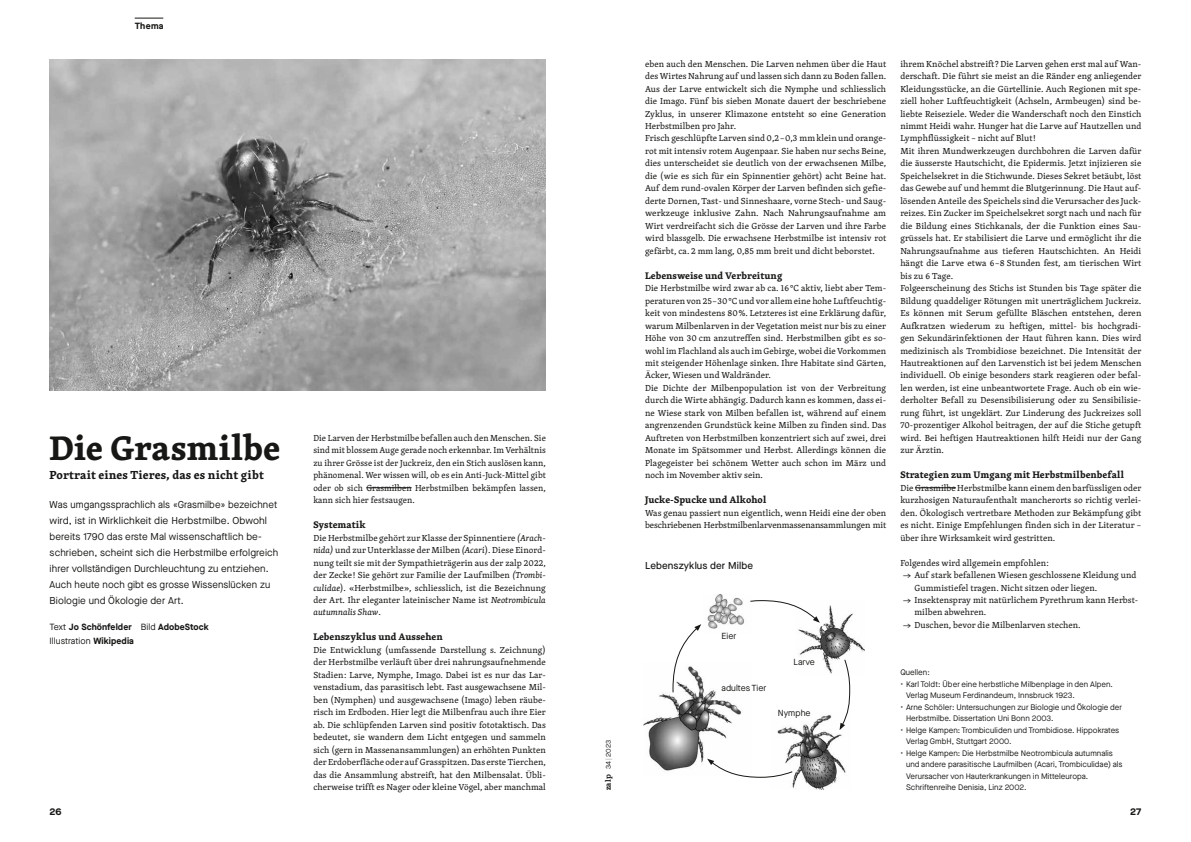
<style>
.page{position:relative;width:1191px;height:842px;background:#fff}
.page>*{position:absolute;margin:0;border:0;box-sizing:border-box;transform-origin:0 0}
.t1{font:700 35px "Skolar Latin";color:#171715}
.t2{font:700 12px "Skolar Latin";letter-spacing:.01em;color:#171715}
.t3{font:10px/16px "Maison Neue";letter-spacing:.01em;color:#171715}
.t4{font:500 10px "Maison Neue";letter-spacing:.01em;color:#171715}
.t5{font:700 9.8px "Skolar Latin";letter-spacing:.005em;color:#171715}
.t6{font:700 9.8px "Maison Neue";color:#171715}
.t7{font:9px/12.5px "Skolar Latin";letter-spacing:.005em;color:#171715}
.t8{font:700 9px/14px "Maison Neue";letter-spacing:.01em;color:#171715}
.t9{font:8.8px "Maison Neue";letter-spacing:.005em;color:#171715}
.t10{font:8px/11.5px "Maison Neue";letter-spacing:.005em;color:#171715}
.t11{font:7px "Maison Neue";letter-spacing:.02em;color:#171715}
.s1{font-weight:400}
.s2{font-style:italic}
.s3{font-family:"Corporate EBQ";font-weight:700;font-size:8px}
.s4{font-size:6.2px;color:#868685}
</style>
<div class="page">
<hr style="left:366px;top:487px;width:45px;height:1px;background:#171715">
<img style="left:49px;top:60px;width:497px;height:331px">
<hr style="left:915px;top:487px;width:40px;height:1px;background:#171715">
<img style="left:707px;top:594px;width:37px;height:35px">
<img style="left:798px;top:605px;width:66px;height:69px">
<img style="left:643px;top:677px;width:98px;height:94px">
<img style="left:777px;top:715px;width:69px;height:74px">
<svg style="left:672px;top:624px;width:29px;height:69px"></svg>
<svg style="left:750px;top:600px;width:70px;height:23px"></svg>
<svg style="left:839px;top:658px;width:11px;height:72px"></svg>
<svg style="left:707px;top:759px;width:86px;height:19px"></svg>
<svg style="left:135px;top:18px;width:28px;height:1px"></svg>
<p class="t8" style="left:135px;top:19px;width:30px">Thema</p>
<h1 class="t1" style="left:50px;top:420px;width:232px">Die Grasmilbe</h1>
<h2 class="t2" style="left:50px;top:465px;width:216px">Portrait eines Tieres, das es nicht gibt</h2>
<p class="t3" style="left:50px;top:497px;width:230px">Was umgangssprachlich als «Grasmilbe» bezeichnet wird, ist in Wirklichkeit die Herbstmilbe. Obwohl bereits 1790 das erste Mal wissenschaftlich be&shy;schrieben, scheint sich die Herbstmilbe erfolgreich ihrer vollständigen Durchleuchtung zu entziehen.<br>Auch heute noch gibt es grosse Wissenslücken zu Biologie und Ökologie der Art.</p>
<p class="t8" style="left:50px;top:619px;width:161px"><span class="s1">Text</span> Jo Schönfelder <span class="s1">Bild</span> AdobeStock<br><span class="s1">Illustration</span> Wikipedia</p>
<p class="t7" style="left:313px;top:431px;width:234px;text-align:justify">Die Larven der Herbstmilbe befallen auch den Menschen. Sie sind mit blossem Auge gerade noch erkennbar. Im Verhältnis zu ihrer Grösse ist der Juckreiz, den ein Stich auslösen kann, phänomenal. Wer wissen will, ob es ein Anti-Juck-Mittel gibt oder ob sich Grasmilben Herbstmilben bekämpfen lassen, kann sich hier festsaugen.</p>
<p class="t5" style="left:313px;top:517px;width:54px">Systematik</p>
<p class="t7" style="left:313px;top:531px;width:234px;text-align:justify">Die Herbstmilbe gehört zur Klasse der Spinnentiere <span class="s2">(Arach&shy;nida)</span> und zur Unterklasse der Milben <span class="s2">(Acari</span>). Diese Einord&shy;nung teilt sie mit der Sympathieträgerin aus der zalp 2022, der Zecke! Sie gehört zur Familie der Laufmilben <span class="s2">(Trombi&shy;culidae</span>). «Herbstmilbe», schliesslich, ist die Bezeichnung der Art. Ihr eleganter lateinischer Name ist <span class="s2">Neotrombicula autumnalis Shaw</span>.</p>
<p class="t5" style="left:313px;top:629px;width:131px">Lebenszyklus und Aussehen</p>
<p class="t7" style="left:313px;top:643px;width:234px;text-align:justify">Die Entwicklung (umfassende Darstellung s. Zeichnung) der Herbstmilbe verläuft über drei nahrungsaufnehmende Stadien: Larve, Nymphe, Imago. Dabei ist es nur das Lar&shy;venstadium, das parasitisch lebt. Fast ausgewachsene Mil&shy;ben (Nymphen) und ausgewachsene (Imago) leben räube&shy;risch im Erdboden. Hier legt die Milbenfrau auch ihre Eier ab. Die schlüpfenden Larven sind positiv fototaktisch. Das bedeutet, sie wandern dem Licht entgegen und sammeln sich (gern in Massenansammlungen) an erhöhten Punkten der Erdoberfläche oder auf Grasspitzen. Das erste Tierchen, das die Ansammlung abstreift, hat den Milbensalat. Übli&shy;cherweise trifft es Nager oder kleine Vögel, aber manchmal</p>
<p class="t11" style="left:604px;top:790px;width:52px;rotate:-90deg"><span class="s3">zalp</span> 34 <span class="s4">|</span>2023</p>
<p class="t7" style="left:645px;top:57px;width:242px">eben auch den Menschen. Die Larven nehmen über die Haut des Wirtes Nahrung auf und lassen sich dann zu Boden fallen.<br>Aus der Larve entwickelt sich die Nymphe und schliesslich die Imago. Fünf bis sieben Monate dauert der beschriebene Zyklus, in unserer Klimazone entsteht so eine Generation Herbstmilben pro Jahr.<br>Frisch geschlüpfte Larven sind 0,2–0,3 mm klein und orange&shy;rot mit intensiv rotem Augenpaar. Sie haben nur sechs Beine, dies unterscheidet sie deutlich von der erwachsenen Milbe, die (wie es sich für ein Spinnentier gehört) acht Beine hat.<br>Auf dem rund-ovalen Körper der Larven befinden sich gefie&shy;derte Dornen, Tast- und Sinneshaare, vorne Stech- und Saug&shy;werkzeuge inklusive Zahn. Nach Nahrungsaufnahme am Wirt verdreifacht sich die Grösse der Larven und ihre Farbe wird blassgelb. Die erwachsene Herbstmilbe ist intensiv rot gefärbt, ca. 2 mm lang, 0,85 mm breit und dicht beborstet.</p>
<p class="t5" style="left:645px;top:267px;width:139px">Lebensweise und Verbreitung</p>
<p class="t7" style="left:645px;top:282px;width:242px">Die Herbstmilbe wird zwar ab ca. 16 °C aktiv, liebt aber Tem&shy;peraturen von 25–30 °C und vor allem eine hohe Luftfeuchtig&shy;keit von mindestens 80 %. Letzteres ist eine Erklärung dafür, warum Milbenlarven in der Vegetation meist nur bis zu einer Höhe von 30 cm anzutreffen sind. Herbstmilben gibt es so&shy;wohl im Flachland als auch im Gebirge, wobei die Vorkommen mit steigender Höhenlage sinken. Ihre Habitate sind Gärten, Äcker, Wiesen und Waldränder.<br>Die Dichte der Milbenpopulation ist von der Verbreitung durch die Wirte abhängig. Dadurch kann es kommen, dass ei&shy;ne Wiese stark von Milben befallen ist, während auf einem angrenzenden Grundstück keine Milben zu finden sind. Das Auftreten von Herbstmilben konzentriert sich auf zwei, drei Monate im Spätsommer und Herbst. Allerdings können die Plagegeister bei schönem Wetter auch schon im März und noch im November aktiv sein.</p>
<p class="t5" style="left:645px;top:492px;width:123px">Jucke-Spucke und Alkohol</p>
<p class="t7" style="left:645px;top:506px;width:242px">Was genau passiert nun eigentlich, wenn Heidi eine der oben beschriebenen Herbstmilbenlarvenmassenansammlungen mit</p>
<p class="t4" style="left:645px;top:558px;width:109px">Lebenszyklus der Milbe</p>
<p class="t9" style="left:721px;top:630px;width:16px">Eier</p>
<p class="t9" style="left:721px;top:682px;width:46px">adultes Tier</p>
<p class="t9" style="left:793px;top:656px;width:23px">Larve</p>
<p class="t9" style="left:778px;top:707px;width:34px">Nymphe</p>
<p class="t7" style="left:900px;top:57px;width:242px">ihrem Knöchel abstreift? Die Larven gehen erst mal auf Wan&shy;derschaft. Die führt sie meist an die Ränder eng anliegender Kleidungsstücke, an die Gürtellinie. Auch Regionen mit spe&shy;ziell hoher Luftfeuchtigkeit (Achseln, Armbeugen) sind be&shy;liebte Reiseziele. Weder die Wanderschaft noch den Einstich nimmt Heidi wahr. Hunger hat die Larve auf Hautzellen und Lymphflüssigkeit – nicht auf Blut!<br>Mit ihren Mundwerkzeugen durchbohren die Larven dafür die äusserste Hautschicht, die Epidermis. Jetzt injizieren sie Speichelsekret in die Stichwunde. Dieses Sekret betäubt, löst das Gewebe auf und hemmt die Blutgerinnung. Die Haut auf&shy;lösenden Anteile des Speichels sind die Verursacher des Juck&shy;reizes. Ein Zucker im Speichelsekret sorgt nach und nach für die Bildung eines Stichkanals, der die Funktion eines Sau&shy;grüssels hat. Er stabilisiert die Larve und ermöglicht ihr die Nahrungsaufnahme aus tieferen Hautschichten. An Heidi hängt die Larve etwa 6–8 Stunden fest, am tierischen Wirt bis zu 6 Tage.<br>Folgeerscheinung des Stichs ist Stunden bis Tage später die Bildung quaddeliger Rötungen mit unerträglichem Juckreiz.<br>Es können mit Serum gefüllte Bläschen entstehen, deren Aufkratzen wiederum zu heftigen, mittel- bis hochgradi&shy;gen Sekundärinfektionen der Haut führen kann. Dies wird medizinisch als Trombidiose bezeichnet. Die Intensität der Hautreaktionen auf den Larvenstich ist bei jedem Menschen individuell. Ob einige besonders stark reagieren oder befal&shy;len werden, ist eine unbeantwortete Frage. Auch ob ein wie&shy;derholter Befall zu Desensibilisierung oder zu Sensibilisie&shy;rung führt, ist ungeklärt. Zur Linderung des Juckreizes soll 70-prozentiger Alkohol beitragen, der auf die Stiche getupft wird. Bei heftigen Hautreaktionen hilft Heidi nur der Gang zur Ärztin.</p>
<p class="t5" style="left:900px;top:467px;width:225px">Strategien zum Umgang mit Herbstmilbenbefall</p>
<p class="t7" style="left:900px;top:481px;width:242px;text-align:justify">Die Grasmilbe Herbstmilbe kann einem den barfüssligen oder kurzhosigen Naturaufenthalt mancherorts so richtig verlei&shy;den. Ökologisch vertretbare Methoden zur Bekämpfung gibt es nicht. Einige Empfehlungen finden sich in der Literatur – über ihre Wirksamkeit wird gestritten.</p>
<p class="t7" style="left:900px;top:556px;width:150px">Folgendes wird allgemein empfohlen:</p>
<p class="t7" style="left:914px;top:568px;width:223px;text-indent:-11px">→ Auf stark befallenen Wiesen geschlossene Kleidung und<br>Gummistiefel tragen. Nicht sitzen oder liegen.</p>
<p class="t7" style="left:914px;top:593px;width:225px;text-indent:-11px">→ Insektenspray mit natürlichem Pyrethrum kann Herbst&shy;milben abwehren.</p>
<p class="t7" style="left:903px;top:618px;width:179px">→ Duschen, bevor die Milbenlarven stechen.</p>
<p class="t10" style="left:900px;top:667px;width:31px">Quellen:</p>
<p class="t10" style="left:906px;top:678px;width:208px;text-indent:-6px">• Karl Toldt: Über eine herbstliche Milbenplage in den Alpen.<br>Verlag Museum Ferdinandeum, Innsbruck 1923.</p>
<p class="t10" style="left:906px;top:701px;width:217px;text-indent:-6px">• Arne Schöler: Untersuchungen zur Biologie und Ökologie der<br>Herbstmilbe. Dissertation Uni Bonn 2003.</p>
<p class="t10" style="left:906px;top:724px;width:215px;text-indent:-6px">• Helge Kampen: Trombiculiden und Trombidiose. Hippokrates<br>Verlag GmbH, Stuttgart 2000.</p>
<p class="t10" style="left:906px;top:747px;width:218px;text-indent:-6px">• Helge Kampen: Die Herbstmilbe Neotrombicula autumnalis und andere parasitische Laufmilben (Acari, Trombiculidae) als Verursacher von Hauterkrankungen in Mitteleuropa.<br>Schriftenreihe Denisia, Linz 2002.</p>
<p class="t6" style="left:50px;top:805px;width:13px">26</p>
<p class="t6" style="left:1130px;top:805px;width:13px">27</p>
</div>
